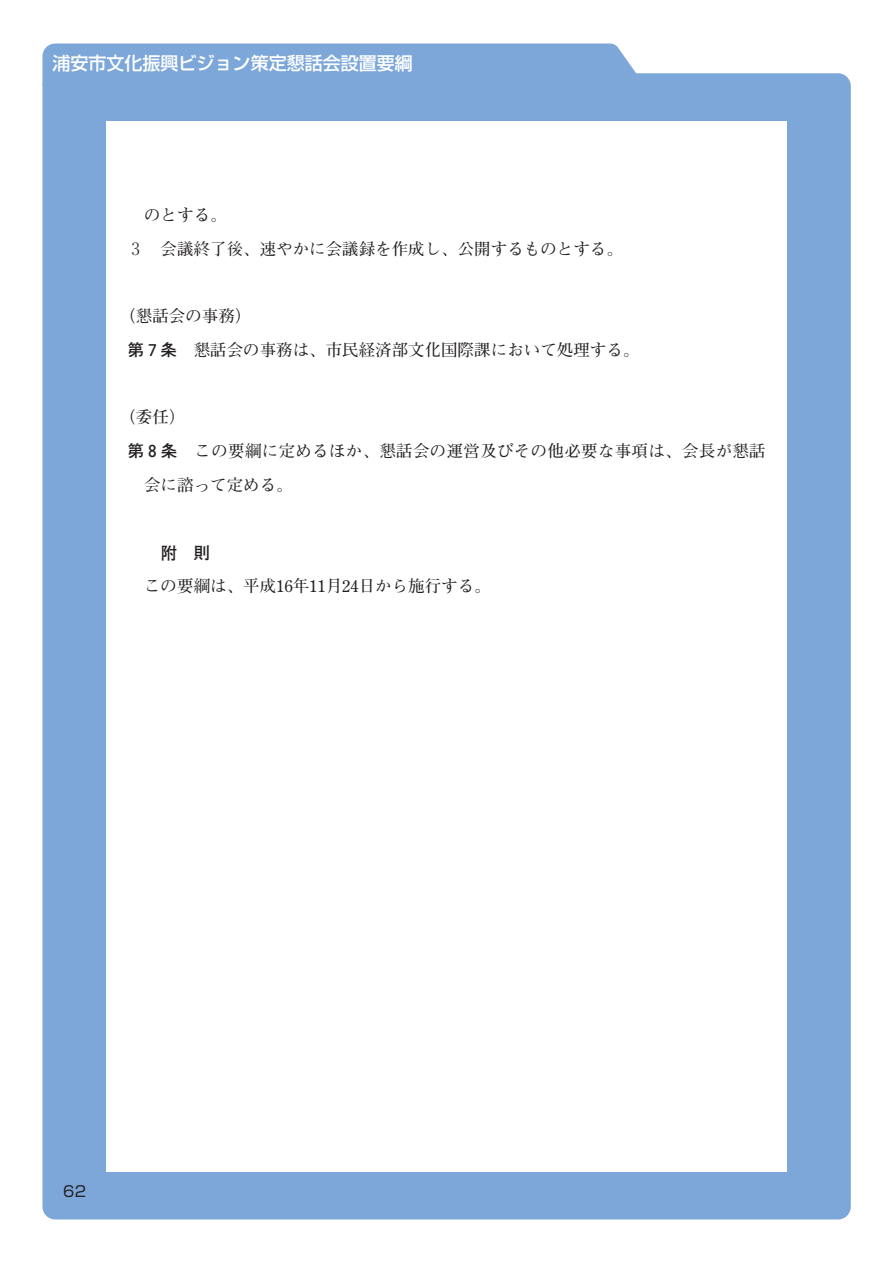
<style>
.page{position:relative;width:893px;height:1262px;background:#fff}
.page>*{position:absolute;margin:0;border:0;box-sizing:border-box;transform-origin:0 0}
.t1{font:500 18px "Shin Go";color:#fff}
.t2{font:700 16.5px/33.8px "Futo Min A101";color:#231f20}
.t3{font:700 16.5px "Futo Min A101";letter-spacing:.02em;color:#231f20}
.t4{font:700 16.5px "Futo Go B101";color:#231f20}
.t5{font:15px "Shin Go";color:#231f20}
.s1{font-family:"Futo Go B101"}
</style>
<div class="page">
<div style="left:42px;top:73px;width:808px;height:1146px;background:#7ca7d8;border-radius:13px"></div>
<div style="left:42px;top:44px;width:603px;height:42px;background:#7ca7d8"></div>
<div style="left:106px;top:121px;width:681px;height:1050px;background:#fff"></div>
<p class="t1" style="left:53px;top:57px;width:361px">浦安市文化振興ビジョン策定懇話会設置要綱</p>
<p class="t2" style="left:128px;top:200px;width:497px;text-indent:16px">のとする。<br>３　会議終了後、速やかに会議録を作成し、公開するものとする。</p>
<p class="t2" style="left:128px;top:301px;width:513px;text-indent:-8px">（懇話会の事務）<br><span class="s1">第７条</span> 懇話会の事務は、市民経済部文化国際課において処理する。</p>
<p class="t2" style="left:119px;top:403px;width:67px">（委任）</p>
<p class="t3" style="left:128px;top:445px;width:639px"><span class="s1">第８条</span> この要綱に定めるほか、懇話会の運営及びその他必要な事項は、会長が懇話</p>
<p class="t2" style="left:144px;top:470px;width:150px">会に諮って定める。</p>
<p class="t4" style="left:161px;top:546px;width:51px">附　則</p>
<p class="t2" style="left:144px;top:571px;width:348px">この要綱は、平成16年11月24日から施行する。</p>
<p class="t5" style="left:63px;top:1185px;width:24px">62</p>
</div>
